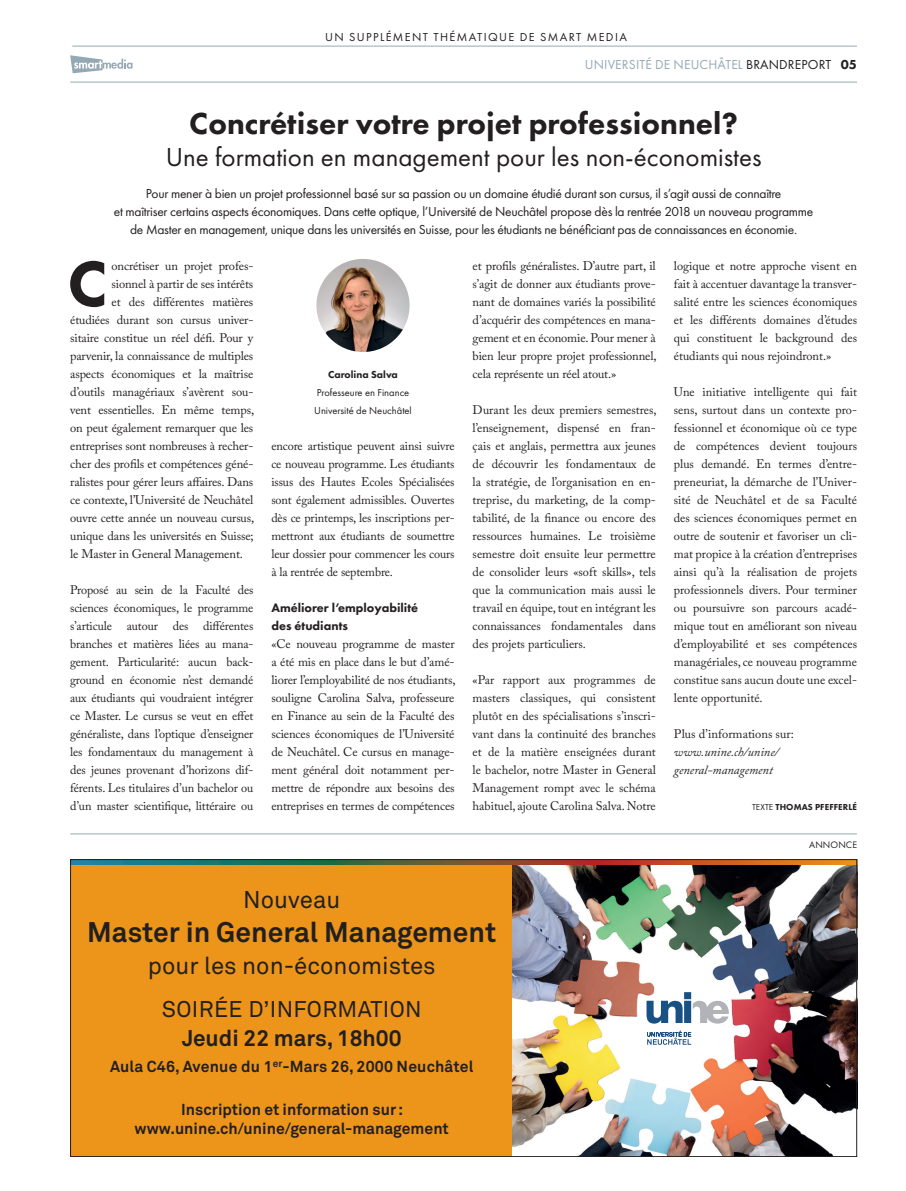
<style>
.page{position:relative;width:906px;height:1191px;background:#fff}
.page>*{position:absolute;margin:0;border:0;box-sizing:border-box;transform-origin:0 0}
.t1{font:800 66.45px "Futura PT";color:#231f20}
.t2{font:800 31.5px "Futura PT";color:#231f20}
.t3{font:700 28.05px "Akkurat";color:#231f20}
.t4{font:27px "Futura PT";color:#231f20}
.t5{font:24px "Akkurat";color:#231f20}
.t6{font:22.5px "Akkurat";letter-spacing:.015em;color:#231f20}
.t7{font:700 22.5px "Akkurat";color:#231f20}
.t8{font:700 15.75px/19.5px "Akkurat";color:#231f20;text-align:center}
.t9{font:13.5px/18px "Futura PT";letter-spacing:-.02em;color:#231f20;text-align:center}
.t10{font:13.5px "Futura PT";letter-spacing:.01em;color:#95a9b4}
.t11{font:800 12.75px/18px "Futura PT";color:#231f20}
.t12{font:12.45px/18px "Adobe Caslon Pro";letter-spacing:-.01em;color:#231f20;text-align:justify}
.t13{font:italic 12.45px/18px "Adobe Caslon Pro";color:#231f20}
.t14{font:12px "Futura PT";letter-spacing:.11em;color:#231f20}
.t15{font:10.5px/18px "Futura PT";color:#231f20}
.t16{font:800 10.5px "Futura PT";color:#231f20}
.t17{font:9.75px "Futura PT";letter-spacing:.01em;color:#231f20}
.t18{font:800 9px "Futura PT";letter-spacing:.01em;color:#231f20}
.s1{color:#231f20}
.s2{font-weight:800;color:#231f20}
.s3{font-weight:400}
</style>
<div class="page">
<hr style="left:70px;top:82px;width:787px;height:1px;background:#95a9b4">
<hr style="left:72px;top:46px;width:785px;height:1px;background:#95a9b4">
<svg style="left:70px;top:55px;width:62px;height:18px"></svg>
<hr style="left:70px;top:833px;width:787px;height:1px;background:#95a9b4">
<div style="left:70px;top:865px;width:787px;height:292px;background:#ec951a"></div>
<img style="left:512px;top:865px;width:343px;height:290px">
<svg style="left:72px;top:861px;width:260px;height:3px"></svg>
<svg style="left:332px;top:861px;width:262px;height:3px"></svg>
<svg style="left:594px;top:861px;width:261px;height:3px"></svg>
<svg style="left:647px;top:1030px;width:44px;height:14px"></svg>
<svg style="left:646px;top:992px;width:83px;height:31px;background:#acbccb"></svg>
<img style="left:316px;top:259px;width:93px;height:93px;border-radius:47px">
<p class="t14" style="left:325px;top:30px;width:303px">UN SUPPLÉMENT THÉMATIQUE DE SMART MEDIA</p>
<p class="t10" style="left:585px;top:57px;width:274px">UNIVERSITÉ DE NEUCHÂTEL <span class="s1">BRANDREPORT</span> <span class="s2">05</span></p>
<h2 class="t2" style="left:189px;top:103px;width:550px">Concrétiser votre projet professionnel?</h2>
<h3 class="t4" style="left:166px;top:141px;width:597px">Une formation en management pour les non-économistes</h3>
<p class="t9" style="left:114px;top:184px;width:701px">Pour mener à bien un projet professionnel basé sur sa passion ou un domaine étudié durant son cursus, il s’agit aussi de connaître<br>et maîtriser certains aspects économiques. Dans cette optique, l’Université de Neuchâtel propose dès la rentrée 2018 un nouveau programme de Master en management, unique dans les universités en Suisse, pour les étudiants ne bénéficiant pas de connaissances en économie.</p>
<h1 class="t1" style="left:67px;top:242px;width:42px">C</h1>
<p class="t12" style="left:112px;top:257px;width:143px">oncrétiser un projet profes-</p>
<p class="t12" style="left:112px;top:275px;width:143px">sionnel à partir de ses intérêts</p>
<p class="t12" style="left:112px;top:293px;width:143px">et des différentes matières</p>
<p class="t12" style="left:70px;top:311px;width:185px">étudiées durant son cursus univer-</p>
<p class="t12" style="left:70px;top:329px;width:185px">sitaire constitue un réel défi. Pour y</p>
<p class="t12" style="left:70px;top:347px;width:185px">parvenir, la connaissance de multiples</p>
<p class="t12" style="left:70px;top:365px;width:185px">aspects économiques et la maîtrise</p>
<p class="t12" style="left:70px;top:383px;width:185px">d’outils managériaux s’avèrent sou-</p>
<p class="t12" style="left:70px;top:401px;width:186px">vent essentielles. En même temps,</p>
<p class="t12" style="left:70px;top:419px;width:185px">on peut également remarquer que les</p>
<p class="t12" style="left:70px;top:437px;width:185px">entreprises sont nombreuses à recher-</p>
<p class="t12" style="left:70px;top:455px;width:185px">cher des profils et compétences géné-</p>
<p class="t12" style="left:70px;top:473px;width:185px">ralistes pour gérer leurs affaires. Dans</p>
<p class="t12" style="left:70px;top:491px;width:185px">ce contexte, l’Université de Neuchâtel</p>
<p class="t12" style="left:70px;top:509px;width:186px">ouvre cette année un nouveau cursus,</p>
<p class="t12" style="left:70px;top:527px;width:185px">unique dans les universités en Suisse;</p>
<p class="t12" style="left:70px;top:545px;width:174px">le Master in General Management.</p>
<p class="t12" style="left:70px;top:581px;width:185px">Proposé au sein de la Faculté des sciences économiques, le programme s’articule autour des différentes branches et matières liées au mana&shy;gement. Particularité: aucun back&shy;ground en économie n’est demandé aux étudiants qui voudraient intégrer ce Master. Le cursus se veut en effet généraliste, dans l’optique d’enseigner les fondamentaux du management à des jeunes provenant d’horizons dif&shy;férents. Les titulaires d’un bachelor ou d’un master scientifique, littéraire ou</p>
<p class="t16" style="left:328px;top:368px;width:71px">Carolina Salva</p>
<p class="t15" style="left:314px;top:383px;width:99px">Professeure en Finance<br>Université de Neuchâtel</p>
<p class="t12" style="left:271px;top:437px;width:185px">encore artistique peuvent ainsi suivre ce nouveau programme. Les étudiants issus des Hautes Ecoles Spécialisées sont également admissibles. Ouvertes dès ce printemps, les inscriptions per&shy;mettront aux étudiants de soumettre leur dossier pour commencer les cours à la rentrée de septembre.</p>
<p class="t11" style="left:271px;top:599px;width:148px">Améliorer l’employabilité des étudiants</p>
<p class="t12" style="left:271px;top:635px;width:186px">«Ce nouveau programme de master a été mis en place dans le but d’amé&shy;liorer l’employabilité de nos étudiants, souligne Carolina Salva, professeure en Finance au sein de la Faculté des sciences économiques de l’Université de Neuchâtel. Ce cursus en manage&shy;ment général doit notamment per&shy;mettre de répondre aux besoins des entreprises en termes de compétences</p>
<p class="t12" style="left:472px;top:257px;width:186px">et profils généralistes. D’autre part, il s’agit de donner aux étudiants prove&shy;nant de domaines variés la possibilité d’acquérir des compétences en mana&shy;gement et en économie. Pour mener à bien leur propre projet professionnel, cela représente un réel atout.»</p>
<p class="t12" style="left:472px;top:401px;width:186px">Durant les deux premiers semestres, l’enseignement, dispensé en fran&shy;çais et anglais, permettra aux jeunes de découvrir les fondamentaux de la stratégie, de l’organisation en en&shy;treprise, du marketing, de la comp&shy;tabilité, de la finance ou encore des ressources humaines. Le troisième semestre doit ensuite leur permettre de consolider leurs «soft skills», tels que la communication mais aussi le travail en équipe, tout en intégrant les connaissances fondamentales dans des projets particuliers.</p>
<p class="t12" style="left:472px;top:671px;width:185px">«Par rapport aux programmes de masters classiques, qui consistent plutôt en des spécialisations s’inscri&shy;vant dans la continuité des branches et de la matière enseignées durant le bachelor, notre Master in General Management rompt avec le schéma habituel, ajoute Carolina Salva. Notre</p>
<h3 class="t5" style="left:243px;top:886px;width:99px">Nouveau</h3>
<h3 class="t3" style="left:87px;top:914px;width:410px">Master in General Management</h3>
<h3 class="t5" style="left:148px;top:951px;width:289px">pour les non-économistes</h3>
<h3 class="t6" style="left:162px;top:995px;width:261px">SOIRÉE D’INFORMATION</h3>
<h3 class="t7" style="left:182px;top:1023px;width:221px">Jeudi 22 mars, 18h00</h3>
<p class="t8" style="left:110px;top:1057px;width:365px">Aula C46, Avenue du 1<sup>er</sup>-Mars 26, 2000 Neuchâtel</p>
<p class="t8" style="left:135px;top:1099px;width:316px">Inscription et information sur: www.unine.ch/unine/general-management</p>
<p class="t12" style="left:674px;top:257px;width:185px">logique et notre approche visent en fait à accentuer davantage la transver&shy;salité entre les sciences économiques et les différents domaines d’études qui constituent le background des étudiants qui nous rejoindront.»</p>
<p class="t12" style="left:674px;top:383px;width:185px">Une initiative intelligente qui fait sens, surtout dans un contexte pro&shy;fessionnel et économique où ce type de compétences devient toujours plus demandé. En termes d’entre&shy;preneuriat, la démarche de l’Univer&shy;sité de Neuchâtel et de sa Faculté des sciences économiques permet en outre de soutenir et favoriser un cli&shy;mat propice à la création d’entreprises ainsi qu’à la réalisation de projets professionnels divers. Pour terminer ou poursuivre son parcours acadé&shy;mique tout en améliorant son niveau d’employabilité et ses compétences managériales, ce nouveau programme constitue sans aucun doute une excel&shy;lente opportunité.</p>
<p class="t12" style="left:674px;top:725px;width:122px">Plus d’informations sur:</p>
<p class="t13" style="left:674px;top:743px;width:106px">www.unine.ch/unine/ general-management</p>
<p class="t18" style="left:752px;top:801px;width:106px"><span class="s3">TEXTE</span> THOMAS PFEFFERLÉ</p>
<p class="t17" style="left:809px;top:839px;width:49px">ANNONCE</p>
</div>
